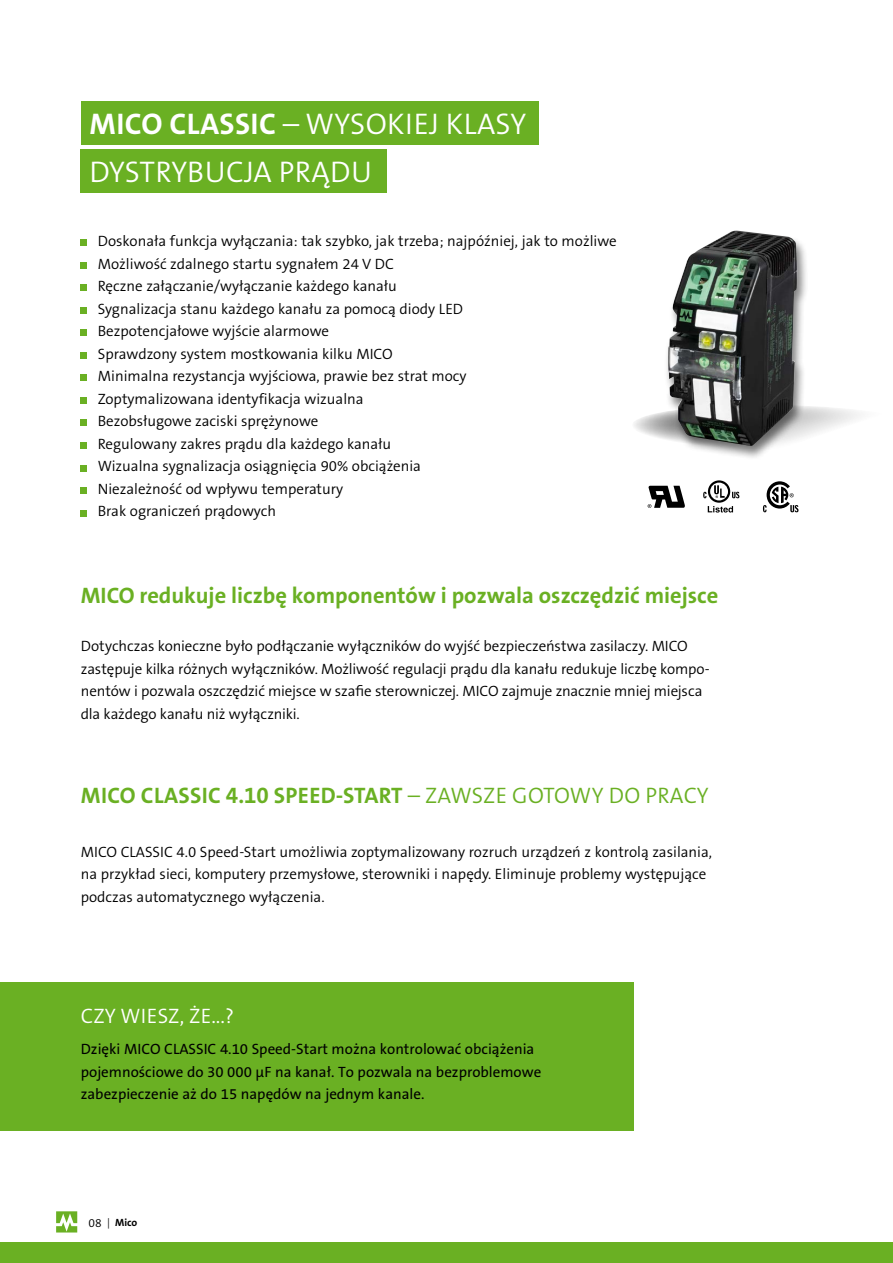
<style>
.page{position:relative;width:893px;height:1263px;background:#fff}
.page>*{position:absolute;margin:0;border:0;box-sizing:border-box;transform-origin:0 0}
.t1{font:300 30px/48px "The Sans B Plus W4";letter-spacing:.015em;color:#fff}
.t2{font:700 22.5px "The Sans B Plus W7";color:#6ab023}
.t3{font:300 21px "The Sans B Plus W4";letter-spacing:.015em;color:#fff}
.t4{font:300 15px/22.5px "The Sans B Plus W4";color:#000}
.t5{font:15px/22.5px "The Sans B Plus W5 Plain";color:#000}
.t6{font:700 10.5px "The Sans B Plus W7";color:#000}
.s1{font-family:"The Sans B Plus W7";font-weight:700}
.s2{font-family:"The Sans B Plus W4";font-weight:300}
.s3{font-family:"The Sans B Plus W4";font-weight:300;font-size:12px}
</style>
<div class="page">
<svg style="left:56px;top:1211px;width:22px;height:22px"></svg>
<svg style="left:56px;top:1211px;width:21px;height:21px"></svg>
<div style="left:0;top:1242px;width:893px;height:21px;background:#6ab023"></div>
<svg style="left:634px;top:406px;width:226px;height:33px"></svg>
<svg style="left:81px;top:240px;width:6px;height:6px"></svg>
<div style="left:81px;top:262px;width:6px;height:7px;background:#6ab023"></div>
<svg style="left:81px;top:285px;width:6px;height:6px"></svg>
<div style="left:81px;top:307px;width:6px;height:7px;background:#6ab023"></div>
<svg style="left:81px;top:330px;width:6px;height:6px"></svg>
<div style="left:81px;top:352px;width:6px;height:7px;background:#6ab023"></div>
<svg style="left:81px;top:375px;width:6px;height:6px"></svg>
<div style="left:81px;top:397px;width:6px;height:7px;background:#6ab023"></div>
<svg style="left:81px;top:420px;width:6px;height:6px"></svg>
<div style="left:81px;top:442px;width:6px;height:7px;background:#6ab023"></div>
<svg style="left:81px;top:465px;width:6px;height:6px"></svg>
<div style="left:81px;top:487px;width:6px;height:7px;background:#6ab023"></div>
<svg style="left:81px;top:510px;width:6px;height:6px"></svg>
<div style="left:663px;top:230px;width:146px;height:230px;background:#000;opacity:.5"></div>
<img style="left:668px;top:231px;width:130px;height:215px">
<div style="left:0;top:982px;width:634px;height:149px;background:#6ab023"></div>
<svg style="left:703px;top:480px;width:36px;height:32px"></svg>
<svg style="left:763px;top:481px;width:35px;height:31px"></svg>
<svg style="left:648px;top:486px;width:37px;height:22px"></svg>
<div style="left:81px;top:101px;width:458px;height:43px;background:#6ab023"></div>
<div style="left:81px;top:149px;width:306px;height:43px;background:#6ab023"></div>
<h1 class="t1" style="left:90px;top:100px;width:438px"><span class="s1">MICO CLASSIC</span> – WYSOKIEJ KLASY<br>DYSTRYBUCJA PRĄDU</h1>
<p class="t4" style="left:98px;top:230px;width:520px">Doskonała funkcja wyłączania: tak szybko, jak trzeba; najpóźniej, jak to możliwe Możliwość zdalnego startu sygnałem 24 V DC<br>Ręczne załączanie/wyłączanie każdego kanału<br>Sygnalizacja stanu każdego kanału za pomocą diody LED<br>Bezpotencjałowe wyjście alarmowe<br>Sprawdzony system mostkowania kilku MICO<br>Minimalna rezystancja wyjściowa, prawie bez strat mocy<br>Zoptymalizowana identyfikacja wizualna<br>Bezobsługowe zaciski sprężynowe<br>Regulowany zakres prądu dla każdego kanału<br>Wizualna sygnalizacja osiągnięcia 90% obciążenia<br>Niezależność od wpływu temperatury<br>Brak ograniczeń prądowych</p>
<h2 class="t2" style="left:81px;top:581px;width:639px">MICO redukuje liczbę komponentów i pozwala oszczędzić miejsce</h2>
<p class="t4" style="left:81px;top:635px;width:630px">Dotychczas konieczne było podłączanie wyłączników do wyjść bezpieczeństwa zasilaczy. MICO zastępuje kilka różnych wyłączników. Możliwość regulacji prądu dla kanału redukuje liczbę kompo&shy;nentów i pozwala oszczędzić miejsce w szafie sterowniczej. MICO zajmuje znacznie mniej miejsca dla każdego kanału niż wyłączniki.</p>
<h2 class="t2" style="left:81px;top:781px;width:629px">MICO CLASSIC 4.10 SPEED-START <span class="s2">– ZAWSZE GOTOWY DO PRACY</span></h2>
<p class="t4" style="left:81px;top:840px;width:633px">MICO CLASSIC 4.0 Speed-Start umożliwia zoptymalizowany rozruch urządzeń z kontrolą zasilania, na przykład sieci, komputery przemysłowe, sterowniki i napędy. Eliminuje problemy występujące podczas automatycznego wyłączenia.</p>
<h3 class="t3" style="left:81px;top:1002px;width:155px">CZY WIESZ, ŻE...?</h3>
<p class="t5" style="left:81px;top:1038px;width:462px">Dzięki MICO CLASSIC 4.10 Speed-Start można kontrolować obciążenia pojemnościowe do 30 000 μF na kanał. To pozwala na bezproblemowe zabezpieczenie aż do 15 napędów na jednym kanale.</p>
<p class="t6" style="left:88px;top:1216px;width:50px"><span class="s3">08</span> <span class="s2">|</span> Mico</p>
</div>
